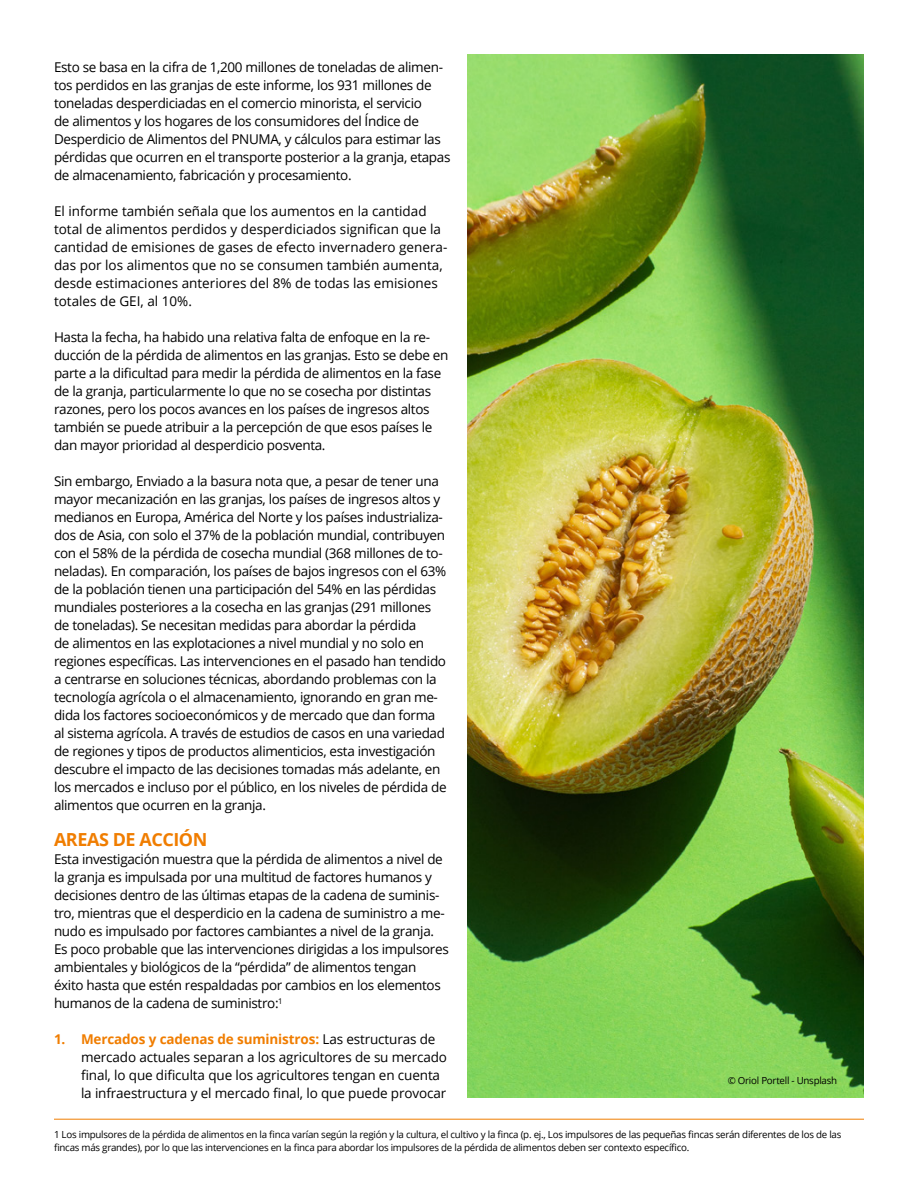
<style>
.page{position:relative;width:918px;height:1188px;background:#fff}
.page>*{position:absolute;margin:0;border:0;box-sizing:border-box;transform-origin:0 0}
.t1{font:700 18px "Open Sans";letter-spacing:-.025em;color:#f07d00}
.t2{font:13.5px/18px "Open Sans";letter-spacing:-.025em;color:#000}
.t3{font:13.5px/18px "Open Sans";color:#000}
.t4{font:9.75px/13.5px "Open Sans";letter-spacing:-.025em;color:#000}
.s1{font-weight:700;color:#f07d00}
</style>
<div class="page">
<img style="left:468px;top:54px;width:396px;height:1044px">
<hr style="left:54px;top:1119px;width:810px;height:1px;background:#f07d00">
<p class="t2" style="left:54px;top:58px;width:398px">Esto se basa en la cifra de 1,200 millones de toneladas de alimen&shy;tos perdidos en las granjas de este informe, los 931 millones de toneladas desperdiciadas en el comercio minorista, el servicio<br>de alimentos y los hogares de los consumidores del Índice de Desperdicio de Alimentos del PNUMA, y cálculos para estimar las pérdidas que ocurren en el transporte posterior a la granja, etapas de almacenamiento, fabricación y procesamiento.</p>
<p class="t3" style="left:54px;top:202px;width:395px">El informe también señala que los aumentos en la cantidad total de alimentos perdidos y desperdiciados significan que la cantidad de emisiones de gases de efecto invernadero genera&shy;das por los alimentos que no se consumen también aumenta, desde estimaciones anteriores del 8% de todas las emisiones totales de GEI, al 10%.</p>
<p class="t2" style="left:54px;top:328px;width:396px">Hasta la fecha, ha habido una relativa falta de enfoque en la re&shy;ducción de la pérdida de alimentos en las granjas. Esto se debe en parte a la dificultad para medir la pérdida de alimentos en la fase de la granja, particularmente lo que no se cosecha por distintas razones, pero los pocos avances en los países de ingresos altos también se puede atribuir a la percepción de que esos países le dan mayor prioridad al desperdicio posventa.</p>
<p class="t2" style="left:54px;top:472px;width:394px">Sin embargo, Enviado a la basura nota que, a pesar de tener una mayor mecanización en las granjas, los países de ingresos altos y medianos en Europa, América del Norte y los países industrializa&shy;dos de Asia, con solo el 37% de la población mundial, contribuyen con el 58% de la pérdida de cosecha mundial (368 millones de to&shy;neladas). En comparación, los países de bajos ingresos con el 63% de la población tienen una participación del 54% en las pérdidas mundiales posteriores a la cosecha en las granjas (291 millones de toneladas). Se necesitan medidas para abordar la pérdida<br>de alimentos en las explotaciones a nivel mundial y no solo en regiones específicas. Las intervenciones en el pasado han tendido a centrarse en soluciones técnicas, abordando problemas con la tecnología agrícola o el almacenamiento, ignorando en gran me&shy;dida los factores socioeconómicos y de mercado que dan forma al sistema agrícola. A través de estudios de casos en una variedad de regiones y tipos de productos alimenticios, esta investigación descubre el impacto de las decisiones tomadas más adelante, en los mercados e incluso por el público, en los niveles de pérdida de alimentos que ocurren en la granja.</p>
<h1 class="t1" style="left:54px;top:827px;width:155px">AREAS DE ACCIÓN</h1>
<p class="t2" style="left:54px;top:850px;width:396px">Esta investigación muestra que la pérdida de alimentos a nivel de la granja es impulsada por una multitud de factores humanos y decisiones dentro de las últimas etapas de la cadena de suminis&shy;tro, mientras que el desperdicio en la cadena de suministro a me&shy;nudo es impulsado por factores cambiantes a nivel de la granja.<br>Es poco probable que las intervenciones dirigidas a los impulsores ambientales y biológicos de la “pérdida” de alimentos tengan éxito hasta que estén respaldadas por cambios en los elementos humanos de la cadena de suministro:<sup>1</sup></p>
<p class="t2" style="left:81px;top:1030px;width:368px;text-indent:-27px"><span class="s1">1. Mercados y cadenas de suministros:</span> Las estructuras de mercado actuales separan a los agricultores de su mercado final, lo que dificulta que los agricultores tengan en cuenta la infraestructura y el mercado final, lo que puede provocar</p>
<p class="t4" style="left:54px;top:1127px;width:789px">1 Los impulsores de la pérdida de alimentos en la finca varían según la región y la cultura, el cultivo y la finca (p. ej., Los impulsores de las pequeñas fincas serán diferentes de los de las fincas más grandes), por lo que las intervenciones en la finca para abordar los impulsores de la pérdida de alimentos deben ser contexto específico.</p>
<p class="t4" style="left:728px;top:1073px;width:111px">© Oriol Portell - Unsplash</p>
</div>
